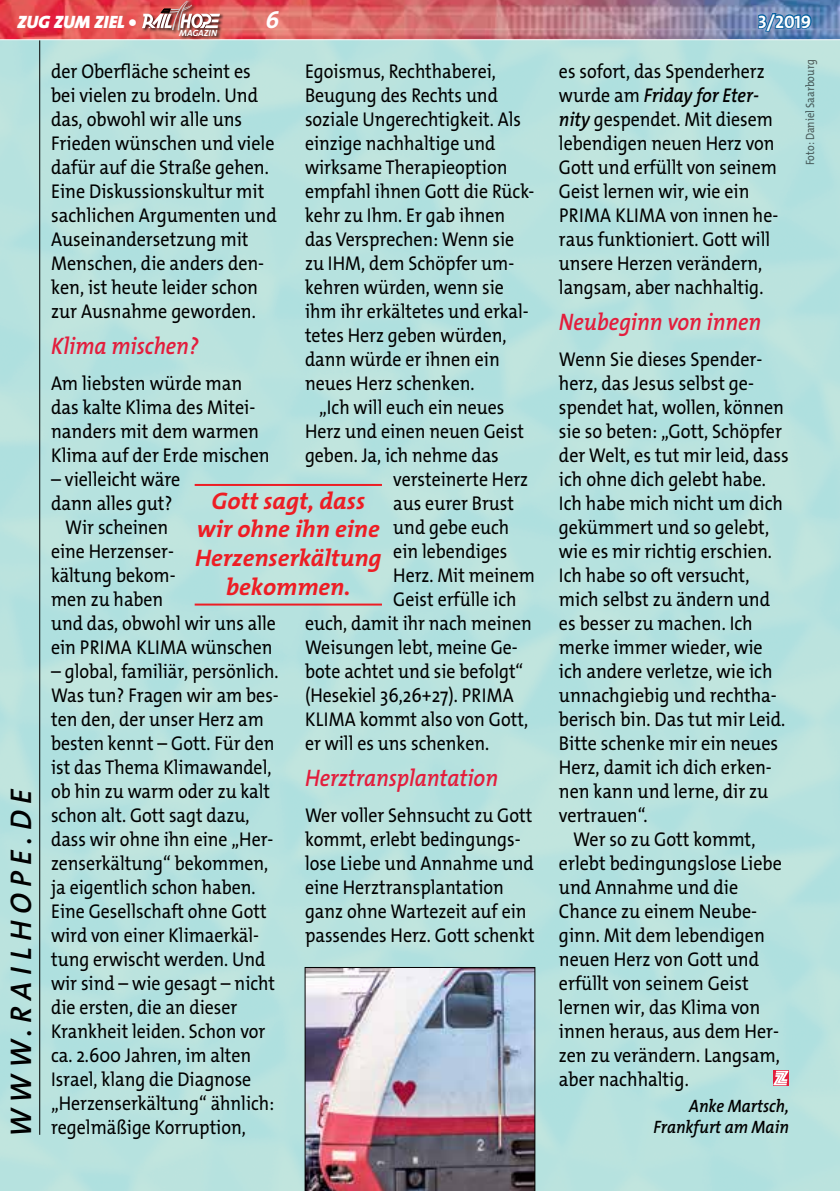
<style>
.page{position:relative;width:840px;height:1191px;background:#fff}
.page>*{position:absolute;margin:0;border:0;box-sizing:border-box;transform-origin:0 0}
.t1{font:italic 600 30px "The Mix Os F";letter-spacing:.22em;color:#000}
.t2{font:italic 700 24px/28.8px "The Mix Os F";color:#ed1d24;text-align:center}
.t3{font:italic 600 24px "The Mix Os F";color:#e31d3c;scale:.9 1}
.t4{font:italic 700 24px "The Mix Os F";color:#fff}
.t5{font:20px/24px "The Mix Os F";color:#000;scale:.89 1}
.t6{font:20px/24px "The Mix Os F";color:#000;scale:.9 1}
.t7{font:italic 600 18px/21.6px "The Mix Os F";color:#000;text-align:right;scale:.9 1}
.t8{font:italic 900 18px "The Mix";color:#fff}
.t9{font:700 18px "The Mix Os F";color:#fff}
.t10{font:12px "The Mix Os F";color:#000;scale:.87 1}
.t11{font:italic 700 9px "The Mix Os F";color:#fff}
.s1{font-weight:600;font-style:italic}
</style>
<div class="page">
<hr style="left:839px;top:36px;width:1px;height:1155px;background:#facfcb">
<img style="left:0;top:40px;width:839px;height:1151px">
<hr style="left:39px;top:40px;width:1px;height:1094px;background:#000">
<svg style="left:772px;top:1085px;width:16px;height:1px"></svg>
<svg style="left:772px;top:1070px;width:16px;height:15px"></svg>
<hr style="left:194px;top:484px;width:188px;height:2px;background:#ed1d24">
<hr style="left:194px;top:603px;width:188px;height:2px;background:#ed1d24">
<img style="left:304px;top:967px;width:231px;height:224px">
<svg style="left:839px;top:594px;width:1px;height:597px"></svg>
<img style="left:0;top:0;width:839px;height:39px">
<svg style="left:756px;top:11px;width:56px;height:22px"></svg>
<div style="left:142px;top:1px;width:83px;height:39px;background:#000;opacity:.75"></div>
<svg style="left:142px;top:1px;width:78px;height:29px"></svg>
<p class="t8" style="left:17px;top:6px;width:121px">ZUG ZUM ZIEL •</p>
<p class="t4" style="left:265px;top:4px;width:15px">6</p>
<p class="t9" style="left:757px;top:10px;width:55px">3/2019</p>
<p class="t11" style="left:179px;top:27px;width:39px">MAGAZIN</p>
<h1 class="t1" style="left:2px;top:1137px;width:350px;rotate:-90deg">WWW.RAILHOPE.DE</h1>
<p class="t6" style="left:51px;top:59px;width:252px">der Oberfläche scheint es bei vielen zu brodeln. Und das, obwohl wir alle uns<br>Frieden wünschen und viele dafür auf die Straße gehen.<br>Eine Diskussionskultur mit sachlichen Argumenten und<br>Auseinandersetzung mit<br>Menschen, die anders den&shy;ken, ist heute leider schon zur Ausnahme geworden.</p>
<p class="t3" style="left:51px;top:330px;width:165px">Klima mischen?</p>
<p class="t6" style="left:51px;top:371px;width:244px">Am liebsten würde man das kalte Klima des Mitei&shy;nanders mit dem warmen<br>Klima auf der Erde mischen</p>
<p class="t6" style="left:51px;top:467px;width:145px">– vielleicht wäre</p>
<p class="t6" style="left:51px;top:491px;width:136px">dann alles gut?</p>
<p class="t5" style="left:65px;top:515px;width:117px">Wir scheinen</p>
<p class="t5" style="left:51px;top:539px;width:139px">eine Herzenser-</p>
<p class="t5" style="left:51px;top:563px;width:141px">kältung bekom-</p>
<p class="t5" style="left:51px;top:587px;width:127px">men zu haben</p>
<p class="t5" style="left:51px;top:611px;width:254px">und das, obwohl wir uns alle</p>
<p class="t5" style="left:51px;top:635px;width:250px">ein PRIMA KLIMA wünschen</p>
<p class="t5" style="left:51px;top:659px;width:257px">– global, familiär, persönlich.<br>Was tun? Fragen wir am bes&shy;ten den, der unser Herz am besten kennt – Gott. Für den ist das Thema Klimawandel, ob hin zu warm oder zu kalt schon alt. Gott sagt dazu, dass wir ohne ihn eine „Her&shy;zenserkältung“ bekommen, ja eigentlich schon haben.<br>Eine Gesellschaft ohne Gott wird von einer Klimaerkäl&shy;tung erwischt werden. Und wir sind – wie gesagt – nicht die ersten, die an dieser<br>Krankheit leiden. Schon vor ca. 2.600 Jahren, im alten<br>Israel, klang die Diagnose „Herzenserkältung“ ähnlich: regelmäßige Korruption,</p>
<p class="t5" style="left:305px;top:59px;width:259px">Egoismus, Rechthaberei,<br>Beugung des Rechts und soziale Ungerechtigkeit. Als einzige nachhaltige und wirksame Therapieoption empfahl ihnen Gott die Rück&shy;kehr zu Ihm. Er gab ihnen das Versprechen: Wenn sie zu IHM, dem Schöpfer um&shy;kehren würden, wenn sie ihm ihr erkältetes und erkal&shy;tetes Herz geben würden, dann würde er ihnen ein neues Herz schenken.</p>
<p class="t5" style="left:319px;top:395px;width:209px">„Ich will euch ein neues</p>
<p class="t5" style="left:305px;top:419px;width:248px">Herz und einen neuen Geist</p>
<p class="t5" style="left:305px;top:443px;width:219px">geben. Ja, ich nehme das</p>
<p class="t5" style="left:393px;top:467px;width:153px">versteinerte Herz</p>
<p class="t5" style="left:393px;top:491px;width:137px">aus eurer Brust</p>
<p class="t5" style="left:393px;top:515px;width:132px">und gebe euch</p>
<p class="t5" style="left:393px;top:539px;width:130px">ein lebendiges</p>
<p class="t5" style="left:393px;top:563px;width:160px">Herz. Mit meinem</p>
<p class="t5" style="left:393px;top:587px;width:140px">Geist erfülle ich</p>
<p class="t5" style="left:305px;top:611px;width:256px">euch, damit ihr nach meinen</p>
<p class="t5" style="left:305px;top:635px;width:240px">Weisungen lebt, meine Ge-</p>
<p class="t5" style="left:305px;top:659px;width:247px">bote achtet und sie befolgt“</p>
<p class="t5" style="left:305px;top:683px;width:236px">(Hesekiel 36,26+27). PRIMA</p>
<p class="t5" style="left:305px;top:707px;width:252px">KLIMA kommt also von Gott,</p>
<p class="t5" style="left:305px;top:731px;width:208px">er will es uns schenken.</p>
<p class="t3" style="left:305px;top:762px;width:216px">Herztransplantation</p>
<p class="t5" style="left:305px;top:803px;width:259px">Wer voller Sehnsucht zu Gott kommt, erlebt bedingungs&shy;lose Liebe und Annahme und eine Herztransplantation ganz ohne Wartezeit auf ein passendes Herz. Gott schenkt</p>
<p class="t2" style="left:195px;top:486px;width:188px">Gott sagt, dass wir ohne ihn eine<br>Herzenserkältung bekommen.</p>
<p class="t5" style="left:558px;top:59px;width:248px">es sofort, das Spenderherz wurde am <span class="s1">Friday for Eter&shy;nity</span> gespendet. Mit diesem lebendigen neuen Herz von<br>Gott und erfüllt von seinem<br>Geist lernen wir, wie ein<br>PRIMA KLIMA von innen he&shy;raus funktioniert. Gott will unsere Herzen verändern, langsam, aber nachhaltig.</p>
<p class="t3" style="left:558px;top:306px;width:226px">Neubeginn von innen</p>
<p class="t6" style="left:558px;top:347px;width:227px">Wenn Sie dieses Spender-</p>
<p class="t6" style="left:558px;top:371px;width:218px">herz, das Jesus selbst ge-</p>
<p class="t6" style="left:558px;top:395px;width:251px">spendet hat, wollen, können</p>
<p class="t6" style="left:558px;top:419px;width:249px">sie so beten: „Gott, Schöpfer</p>
<p class="t6" style="left:558px;top:443px;width:256px">der Welt, es tut mir leid, dass</p>
<p class="t6" style="left:558px;top:467px;width:231px">ich ohne dich gelebt habe.</p>
<p class="t6" style="left:558px;top:491px;width:250px">Ich habe mich nicht um dich</p>
<p class="t6" style="left:558px;top:515px;width:235px">gekümmert und so gelebt,</p>
<p class="t6" style="left:558px;top:539px;width:238px">wie es mir richtig erschien.</p>
<p class="t6" style="left:558px;top:563px;width:213px">Ich habe so oft versucht,</p>
<p class="t6" style="left:558px;top:587px;width:236px">mich selbst zu ändern und</p>
<p class="t6" style="left:558px;top:611px;width:217px">es besser zu machen. Ich</p>
<p class="t6" style="left:558px;top:635px;width:228px">merke immer wieder, wie</p>
<p class="t6" style="left:558px;top:659px;width:239px">ich andere verletze, wie ich</p>
<p class="t6" style="left:558px;top:683px;width:243px">unnachgiebig und rechtha-</p>
<p class="t6" style="left:558px;top:707px;width:253px">berisch bin. Das tut mir Leid.</p>
<p class="t6" style="left:558px;top:731px;width:245px">Bitte schenke mir ein neues</p>
<p class="t6" style="left:558px;top:755px;width:238px">Herz, damit ich dich erken-</p>
<p class="t6" style="left:558px;top:779px;width:234px">nen kann und lerne, dir zu</p>
<p class="t6" style="left:558px;top:803px;width:100px">vertrauen“.</p>
<p class="t6" style="left:573px;top:827px;width:204px">Wer so zu Gott kommt,</p>
<p class="t6" style="left:558px;top:851px;width:249px">erlebt bedingungslose Liebe</p>
<p class="t6" style="left:558px;top:875px;width:200px">und Annahme und die</p>
<p class="t6" style="left:558px;top:899px;width:221px">Chance zu einem Neube-</p>
<p class="t6" style="left:558px;top:923px;width:230px">ginn. Mit dem lebendigen</p>
<p class="t6" style="left:558px;top:947px;width:224px">neuen Herz von Gott und</p>
<p class="t6" style="left:558px;top:971px;width:212px">erfüllt von seinem Geist</p>
<p class="t6" style="left:558px;top:995px;width:225px">lernen wir, das Klima von</p>
<p class="t6" style="left:558px;top:1019px;width:246px">innen heraus, aus dem Her-</p>
<p class="t6" style="left:558px;top:1043px;width:247px">zen zu verändern. Langsam,</p>
<p class="t6" style="left:558px;top:1067px;width:146px">aber nachhaltig.</p>
<p class="t7" style="left:653px;top:1095px;width:152px">Anke Martsch,<br>Frankfurt am Main</p>
<p class="t10" style="left:801px;top:165px;width:123px;rotate:-90deg">Foto: Daniel Saarbourg</p>
</div>
